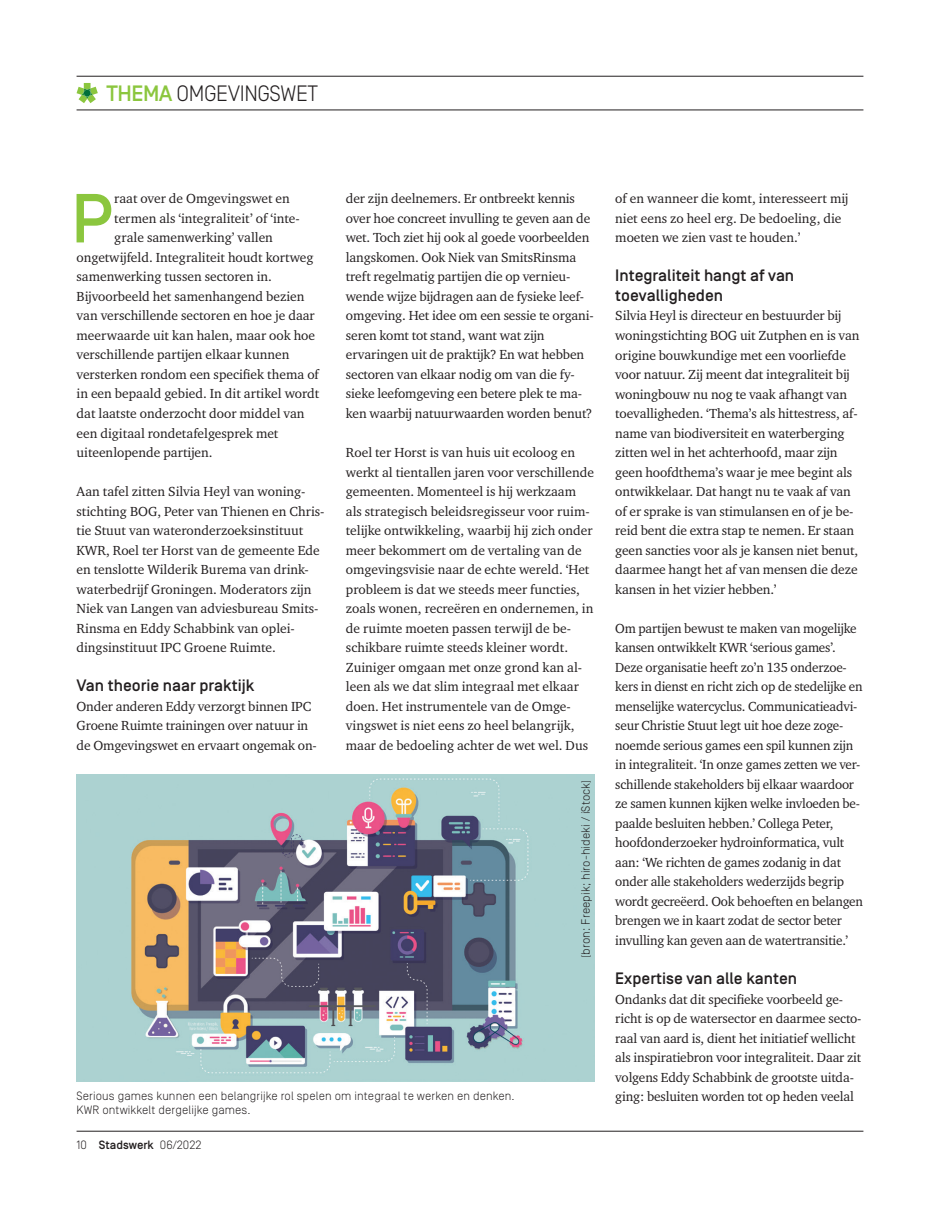
<style>
.page{position:relative;width:940px;height:1217px;background:#fff}
.page>*{position:absolute;margin:0;border:0;box-sizing:border-box;transform-origin:0 0}
.t1{font:500 69.15px "Simplon BP";color:#8bc63e}
.t2{font:300 22.2px "Simplon BP";letter-spacing:-.02em;color:#231f20}
.t3{font:500 16.5px/19.5px "Simplon BP";color:#231f20}
.t4{font:13.5px/19.5px "Charter ITC Std";letter-spacing:-.01em;color:#231f20}
.t5{font:300 12px "Simplon BP";letter-spacing:.01em;color:#231f20}
.s1{font-weight:500;color:#8bc63e}
.s2{font-weight:500}
</style>
<div class="page">
<hr style="left:77px;top:1130px;width:786px;height:1px;background:#231f20">
<hr style="left:77px;top:109px;width:786px;height:1px;background:#231f20">
<hr style="left:77px;top:76px;width:786px;height:1px;background:#231f20">
<svg style="left:77px;top:83px;width:21px;height:20px"></svg>
<img style="left:77px;top:774px;width:517px;height:307px">
<h2 class="t2" style="left:106px;top:81px;width:213px"><span class="s1">THEMA</span> OMGEVINGSWET</h2>
<h1 class="t1" style="left:71px;top:179px;width:43px">P</h1>
<p class="t4" style="left:114px;top:189px;width:177px">raat over de Omgevingswet en</p>
<p class="t4" style="left:114px;top:208px;width:187px">termen als ‘integraliteit’ of ‘inte-</p>
<p class="t4" style="left:114px;top:228px;width:160px">grale samenwerking’ vallen</p>
<p class="t4" style="left:77px;top:247px;width:238px">ongetwijfeld. Integraliteit houdt kortweg</p>
<p class="t4" style="left:77px;top:267px;width:197px">samenwerking tussen sectoren in.</p>
<p class="t4" style="left:77px;top:286px;width:229px">Bijvoorbeeld het samenhangend bezien</p>
<p class="t4" style="left:77px;top:306px;width:240px">van verschillende sectoren en hoe je daar</p>
<p class="t4" style="left:77px;top:325px;width:240px">meerwaarde uit kan halen, maar ook hoe</p>
<p class="t4" style="left:77px;top:345px;width:214px">verschillende partijen elkaar kunnen</p>
<p class="t4" style="left:77px;top:364px;width:244px">versterken rondom een specifiek thema of</p>
<p class="t4" style="left:77px;top:384px;width:244px">in een bepaald gebied. In dit artikel wordt</p>
<p class="t4" style="left:77px;top:403px;width:230px">dat laatste onderzocht door middel van</p>
<p class="t4" style="left:77px;top:423px;width:203px">een digitaal rondetafelgesprek met</p>
<p class="t4" style="left:77px;top:442px;width:138px">uiteenlopende partijen.</p>
<p class="t4" style="left:77px;top:481px;width:249px">Aan tafel zitten Silvia Heyl van woning&shy;stichting BOG, Peter van Thienen en Chris&shy;tie Stuut van wateronderzoeksinstituut KWR, Roel ter Horst van de gemeente Ede en tenslotte Wilderik Burema van drink&shy;waterbedrijf Groningen. Moderators zijn Niek van Langen van adviesbureau Smits-Rinsma en Eddy Schabbink van oplei&shy;dingsinstituut IPC Groene Ruimte.</p>
<p class="t3" style="left:77px;top:676px;width:179px">Van theorie naar praktijk</p>
<p class="t4" style="left:77px;top:696px;width:242px">Onder anderen Eddy verzorgt binnen IPC<br>Groene Ruimte trainingen over natuur in de Omgevingswet en ervaart ongemak on-</p>
<p class="t4" style="left:346px;top:189px;width:249px">der zijn deelnemers. Er ontbreekt kennis over hoe concreet invulling te geven aan de wet. Toch ziet hij ook al goede voorbeelden langskomen. Ook Niek van SmitsRinsma treft regelmatig partijen die op vernieu&shy;wende wijze bijdragen aan de fysieke leef&shy;omgeving. Het idee om een sessie te organi&shy;seren komt tot stand, want wat zijn ervaringen uit de praktijk? En wat hebben sectoren van elkaar nodig om van die fy&shy;sieke leefomgeving een betere plek te ma&shy;ken waarbij natuurwaarden worden benut?</p>
<p class="t4" style="left:346px;top:442px;width:250px">Roel ter Horst is van huis uit ecoloog en werkt al tientallen jaren voor verschillende gemeenten. Momenteel is hij werkzaam als strategisch beleidsregisseur voor ruim&shy;telijke ontwikkeling, waarbij hij zich onder meer bekommert om de vertaling van de omgevingsvisie naar de echte wereld. ‘Het probleem is dat we steeds meer functies, zoals wonen, recreëren en ondernemen, in de ruimte moeten passen terwijl de be&shy;schikbare ruimte steeds kleiner wordt.<br>Zuiniger omgaan met onze grond kan al&shy;leen als we dat slim integraal met elkaar doen. Het instrumentele van de Omge&shy;vingswet is niet eens zo heel belangrijk, maar de bedoeling achter de wet wel. Dus</p>
<p class="t5" style="left:578px;top:957px;width:180px;rotate:-90deg">(bron: Freepik; hiro-hideki / iStock)</p>
<p class="t4" style="left:615px;top:189px;width:235px">of en wanneer die komt, interesseert mij niet eens zo heel erg. De bedoeling, die moeten we zien vast te houden.’</p>
<p class="t3" style="left:615px;top:266px;width:180px">Integraliteit hangt af van toevalligheden</p>
<p class="t4" style="left:615px;top:306px;width:245px">Silvia Heyl is directeur en bestuurder bij woningstichting BOG uit Zutphen en is van origine bouwkundige met een voorliefde voor natuur. Zij meent dat integraliteit bij woningbouw nu nog te vaak afhangt van toevalligheden. ‘Thema’s als hittestress, af&shy;name van biodiversiteit en waterberging zitten wel in het achterhoofd, maar zijn geen hoofdthema’s waar je mee begint als ontwikkelaar. Dat hangt nu te vaak af van of er sprake is van stimulansen en of je be&shy;reid bent die extra stap te nemen. Er staan geen sancties voor als je kansen niet benut, daarmee hangt het af van mensen die deze kansen in het vizier hebben.’</p>
<p class="t4" style="left:615px;top:618px;width:249px">Om partijen bewust te maken van mogelijke kansen ontwikkelt KWR ‘serious games’.<br>Deze organisatie heeft zo’n 135 onderzoe&shy;kers in dienst en richt zich op de stedelijke en menselijke watercyclus. Communicatieadvi&shy;seur Christie Stuut legt uit hoe deze zoge&shy;noemde serious games een spil kunnen zijn in integraliteit. ‘In onze games zetten we ver&shy;schillende stakeholders bij elkaar waardoor ze samen kunnen kijken welke invloeden be&shy;paalde besluiten hebben.’ Collega Peter, hoofdonderzoeker hydroinformatica, vult aan: ‘We richten de games zodanig in dat onder alle stakeholders wederzijds begrip wordt gecreëerd. Ook behoeften en belangen brengen we in kaart zodat de sector beter invulling kan geven aan de watertransitie.’</p>
<p class="t3" style="left:615px;top:968px;width:183px">Expertise van alle kanten</p>
<p class="t4" style="left:615px;top:988px;width:248px">Ondanks dat dit specifieke voorbeeld ge&shy;richt is op de watersector en daarmee secto&shy;raal van aard is, dient het initiatief wellicht als inspiratiebron voor integraliteit. Daar zit volgens Eddy Schabbink de grootste uitda-</p>
<p class="t5" style="left:77px;top:1088px;width:439px">Serious games kunnen een belangrijke rol spelen om integraal te werken en denken.</p>
<p class="t4" style="left:615px;top:1086px;width:240px">ging: besluiten worden tot op heden veelal</p>
<p class="t5" style="left:77px;top:1102px;width:176px">KWR ontwikkelt dergelijke games.</p>
<p class="t5" style="left:77px;top:1137px;width:126px">10 <span class="s2">Stadswerk</span> 06/2022</p>
</div>
